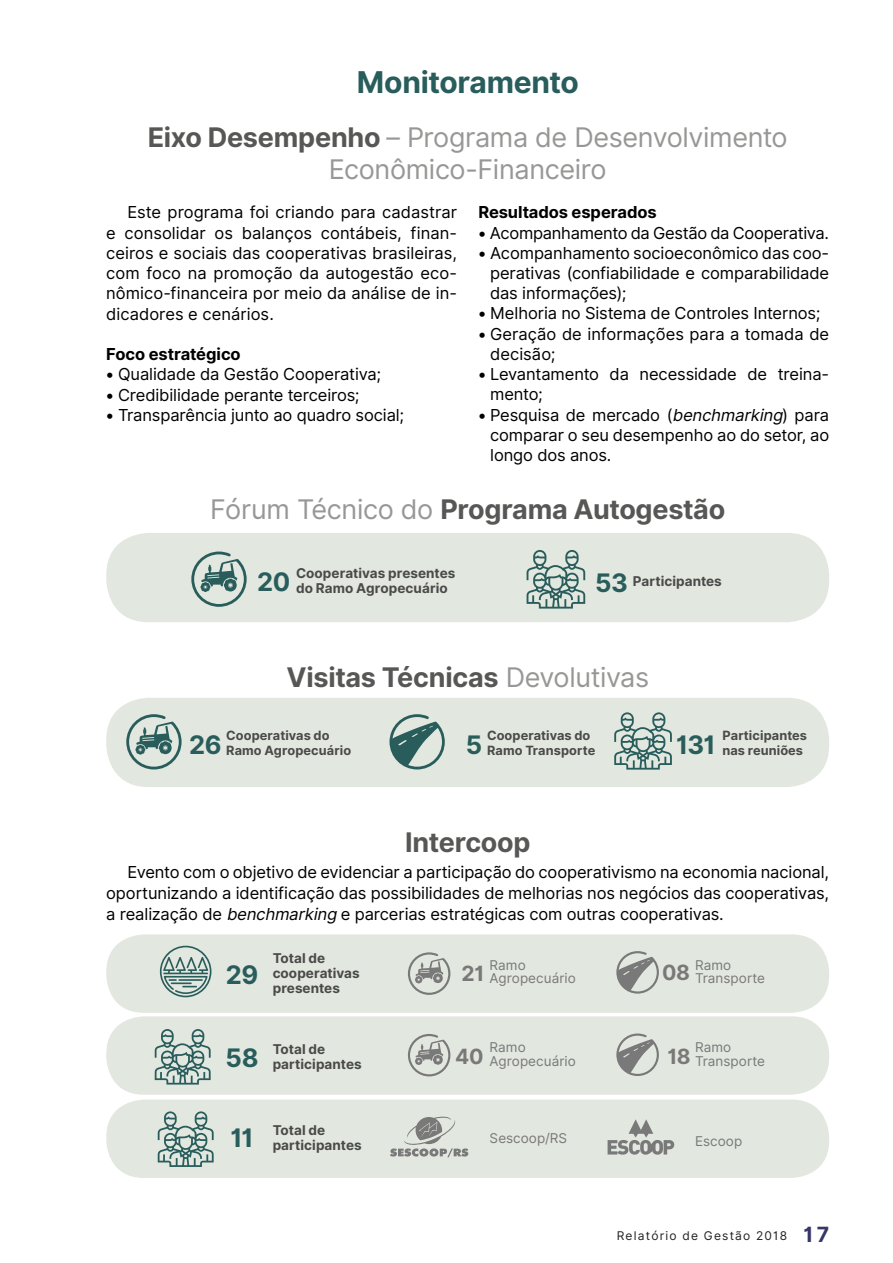
<style>
.page{position:relative;width:893px;height:1263px;background:#fff}
.page>*{position:absolute;margin:0;border:0;box-sizing:border-box;transform-origin:0 0}
.t1{font:700 30px "Inter";letter-spacing:-.01em;color:#295d5c}
.t2{font:700 27px "Inter";letter-spacing:-.01em;color:#575756}
.t3{font:27px/32.4px "Inter";letter-spacing:-.015em;color:#979796;text-align:center}
.t4{font:700 25.5px "Inter";letter-spacing:-.02em;color:#295d5c}
.t5{font:700 21px "Inter";letter-spacing:-.015em;color:#797979}
.t6{font:16.5px/20.2px "Inter";letter-spacing:-.005em;color:#000;text-align:justify}
.t7{font:700 16.5px "Inter";letter-spacing:-.005em;color:#000}
.t8{font:700 13.5px/15px "Inter";color:#4a4a49}
.t9{font:13.5px/13.5px "Inter";letter-spacing:.005em;color:#797979}
.t10{font:700 12.75px/15px "Inter";letter-spacing:.005em;color:#4a4a49}
.t11{font:12px "Inter";letter-spacing:.1em;color:#212121}
.s1{font-weight:700;color:#575756}
.s2{font-style:italic}
.s3{font-weight:400;color:#979796}
.s4{font-size:25.5px;color:#295d5c}
.s5{font-weight:700;font-size:21px;color:#373667}
</style>
<div class="page">
<div style="left:106px;top:533px;width:723px;height:89px;background:#e2e7df;border-radius:42px"></div>
<div style="left:106px;top:698px;width:723px;height:89px;background:#e2e7df;border-radius:42px"></div>
<div style="left:106px;top:934px;width:723px;height:79px;background:#e2e7df;border-radius:37px"></div>
<div style="left:106px;top:1016px;width:723px;height:79px;background:#e2e7df;border-radius:38px"></div>
<div style="left:106px;top:1099px;width:723px;height:79px;background:#e2e7df;border-radius:38px"></div>
<svg style="left:527px;top:550px;width:58px;height:59px"></svg>
<svg style="left:614px;top:712px;width:58px;height:58px"></svg>
<svg style="left:158px;top:1111px;width:56px;height:56px"></svg>
<svg style="left:155px;top:1029px;width:56px;height:55px"></svg>
<svg style="left:126px;top:714px;width:56px;height:55px"></svg>
<svg style="left:191px;top:551px;width:56px;height:56px"></svg>
<svg style="left:408px;top:952px;width:42px;height:43px"></svg>
<svg style="left:408px;top:1034px;width:42px;height:42px"></svg>
<svg style="left:389px;top:714px;width:56px;height:55px"></svg>
<svg style="left:616px;top:951px;width:43px;height:43px"></svg>
<svg style="left:616px;top:1033px;width:43px;height:43px"></svg>
<svg style="left:160px;top:946px;width:51px;height:51px"></svg>
<svg style="left:390px;top:1116px;width:78px;height:41px"></svg>
<svg style="left:608px;top:1119px;width:66px;height:36px"></svg>
<h1 class="t1" style="left:357px;top:60px;width:224px">Monitoramento</h1>
<h2 class="t3" style="left:148px;top:121px;width:641px"><span class="s1">Eixo Desempenho</span> – Programa de Desenvolvimento<br>Econômico-Financeiro</h2>
<p class="t6" style="left:106px;top:202px;width:352px;text-indent:21px">Este programa foi criando para cadastrar e consolidar os balanços contábeis, finan&shy;ceiros e sociais das cooperativas brasileiras, com foco na promoção da autogestão eco&shy;nômico-financeira por meio da análise de in&shy;dicadores e cenários.</p>
<p class="t7" style="left:106px;top:342px;width:136px">Foco estratégico</p>
<p class="t6" style="left:106px;top:364px;width:276px">• Qualidade da Gestão Cooperativa;</p>
<p class="t6" style="left:106px;top:385px;width:255px">• Credibilidade perante terceiros;</p>
<p class="t6" style="left:106px;top:405px;width:299px">• Transparência junto ao quadro social;</p>
<p class="t7" style="left:478px;top:200px;width:180px">Resultados esperados</p>
<p class="t6" style="left:478px;top:223px;width:352px">• Acompanhamento da Gestão da Cooperativa.</p>
<p class="t6" style="left:490px;top:243px;width:341px;text-indent:-12px">• Acompanhamento socioeconômico das coo&shy;perativas (confiabilidade e comparabilidade das informações);</p>
<p class="t6" style="left:478px;top:304px;width:344px">• Melhoria no Sistema de Controles I nternos;</p>
<p class="t6" style="left:490px;top:324px;width:341px;text-indent:-12px">• Geração de informações para a tomada de decisão;</p>
<p class="t6" style="left:490px;top:364px;width:341px;text-indent:-12px">• Levantamento da necessidade de treina&shy;mento;</p>
<p class="t6" style="left:490px;top:405px;width:341px;text-indent:-12px">• Pesquisa de mercado (<span class="s2">benchmarking</span>) para comparar o seu desempenho ao do setor, ao longo dos anos.</p>
<h2 class="t2" style="left:210px;top:489px;width:516px"><span class="s3">Fórum Técnico do</span> Programa Autogestão</h2>
<p class="t8" style="left:296px;top:565px;width:161px">Cooperativas presentes do Ramo Agropecuário</p>
<h3 class="t4" style="left:257px;top:563px;width:35px">20</h3>
<p class="t8" style="left:595px;top:574px;width:128px"><span class="s4">53</span> Participantes</p>
<h2 class="t2" style="left:286px;top:657px;width:364px">Visitas Técnicas <span class="s3">Devolutivas</span></h2>
<p class="t10" style="left:226px;top:728px;width:126px">Cooperativas do<br>Ramo Agropecuário</p>
<h3 class="t4" style="left:189px;top:726px;width:34px">26</h3>
<p class="t10" style="left:487px;top:728px;width:110px">Cooperativas do<br>Ramo Transporte</p>
<h3 class="t4" style="left:466px;top:726px;width:18px">5</h3>
<h3 class="t4" style="left:676px;top:726px;width:41px">131</h3>
<p class="t10" style="left:722px;top:728px;width:86px">Participantes nas reuniões</p>
<h2 class="t2" style="left:405px;top:822px;width:127px">Intercoop</h2>
<p class="t6" style="left:106px;top:862px;width:724px;line-height:21px;text-indent:21px">Evento com o objetivo de evidenciar a participação do cooperativismo na economia nacional, oportunizando a identificação das possibilidades de melhorias nos negócios das cooperativas, a realização de <span class="s2">benchmarking</span> e parcerias estratégicas com outras cooperativas.</p>
<h3 class="t4" style="left:226px;top:956px;width:34px">29</h3>
<p class="t8" style="left:273px;top:950px;width:88px">Total de cooperativas presentes</p>
<p class="t9" style="left:490px;top:958px;width:88px">Ramo<br>Agropecuário</p>
<p class="t5" style="left:462px;top:958px;width:24px">21</p>
<p class="t9" style="left:695px;top:958px;width:71px">Ramo<br>Transporte</p>
<p class="t5" style="left:662px;top:957px;width:30px">08</p>
<h3 class="t4" style="left:226px;top:1039px;width:35px">58</h3>
<p class="t8" style="left:273px;top:1041px;width:90px">Total de participantes</p>
<p class="t9" style="left:490px;top:1041px;width:88px">Ramo<br>Agropecuário</p>
<p class="t5" style="left:455px;top:1041px;width:30px">40</p>
<p class="t9" style="left:695px;top:1041px;width:71px">Ramo<br>Transporte</p>
<p class="t5" style="left:667px;top:1041px;width:25px">18</p>
<h3 class="t4" style="left:231px;top:1119px;width:25px">11</h3>
<p class="t8" style="left:273px;top:1123px;width:90px">Total de participantes</p>
<p class="t9" style="left:490px;top:1131px;width:79px">Sescoop/RS</p>
<p class="t9" style="left:695px;top:1134px;width:49px">Escoop</p>
<p class="t11" style="left:617px;top:1227px;width:214px">Relatório de Gestão 2018 <span class="s5">17</span></p>
</div>
